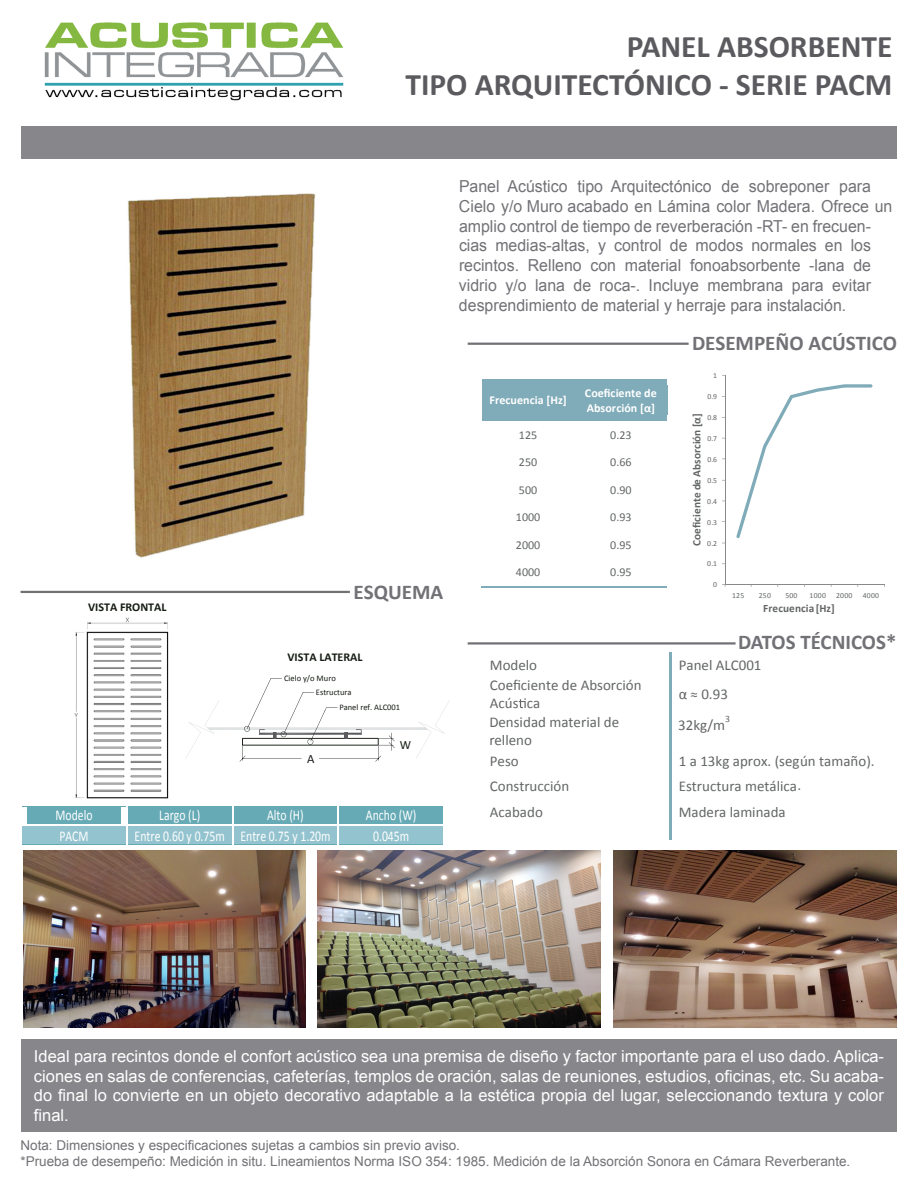
<style>
.page{position:relative;width:918px;height:1188px;background:#fff}
.page>*{position:absolute;margin:0;border:0;box-sizing:border-box;transform-origin:0 0}
.t1{font:700 31.5px/37.8px "Calibri";color:#5b5b5f;text-align:right}
.t2{font:700 21px "Calibri";color:#727176}
.t3{font:16.5px/19.8px "Arial";color:#727176;scale:.96 1}
.t4{font:16.5px/19.8px "Arial";color:#fff;text-align:justify}
.t5{font:15px/18.3px "Calibri";color:#646666}
.t6{font:15px "Calibri";color:#fff;scale:.79 1}
.t7{font:13.5px/16.2px "Arial";color:#727176}
.t8{font:12.75px "Calibri";color:#161c14}
.t9{font:12px "Calibri";color:#646666}
.t10{font:700 12px/14.9px "Calibri";letter-spacing:.005em;color:#fff}
.t11{font:700 12px "Calibri";color:#161c14}
.t12{font:700 11.25px "Calibri";color:#646666}
.t13{font:9.75px "Calibri";color:#646666}
.t14{font:8.55px/13.5px "Calibri";color:#161c14}
.t15{font:7.65px "Calibri";letter-spacing:.03em;color:#646666}
</style>
<div class="page">
<div style="left:21px;top:1040px;width:876px;height:92px;background:#87868a"></div>
<div style="left:22px;top:127px;width:875px;height:32px;background:#87868a"></div>
<hr style="left:21px;top:591px;width:329px;height:2px;background:#727176">
<svg style="left:247px;top:678px;width:24px;height:51px"></svg>
<svg style="left:283px;top:692px;width:20px;height:43px"></svg>
<svg style="left:185px;top:700px;width:265px;height:62px"></svg>
<div style="left:28px;top:806px;width:93px;height:19px;background:#66aab6"></div>
<div style="left:128px;top:806px;width:5px;height:19px;background:#66aab6"></div>
<div style="left:226px;top:806px;width:6px;height:19px;background:#66aab6"></div>
<div style="left:133px;top:806px;width:93px;height:19px;background:#66aab6"></div>
<div style="left:234px;top:806px;width:5px;height:19px;background:#66aab6"></div>
<div style="left:332px;top:806px;width:6px;height:19px;background:#66aab6"></div>
<div style="left:239px;top:806px;width:93px;height:19px;background:#66aab6"></div>
<div style="left:339px;top:806px;width:6px;height:19px;background:#66aab6"></div>
<div style="left:438px;top:806px;width:5px;height:19px;background:#66aab6"></div>
<div style="left:345px;top:806px;width:93px;height:19px;background:#66aab6"></div>
<hr style="left:22px;top:806px;width:104px;height:1px;background:#66aab6">
<hr style="left:21px;top:824px;width:106px;height:1px;background:#66aab6">
<div style="left:22px;top:827px;width:6px;height:18px;background:#93c3ce"></div>
<div style="left:121px;top:827px;width:5px;height:18px;background:#93c3ce"></div>
<div style="left:28px;top:827px;width:93px;height:18px;background:#93c3ce"></div>
<div style="left:128px;top:827px;width:5px;height:18px;background:#93c3ce"></div>
<div style="left:226px;top:827px;width:6px;height:18px;background:#93c3ce"></div>
<div style="left:133px;top:827px;width:93px;height:18px;background:#93c3ce"></div>
<div style="left:234px;top:827px;width:5px;height:18px;background:#93c3ce"></div>
<div style="left:332px;top:827px;width:6px;height:18px;background:#93c3ce"></div>
<div style="left:239px;top:827px;width:93px;height:18px;background:#93c3ce"></div>
<div style="left:339px;top:827px;width:6px;height:18px;background:#93c3ce"></div>
<div style="left:438px;top:827px;width:5px;height:18px;background:#93c3ce"></div>
<div style="left:345px;top:827px;width:93px;height:18px;background:#93c3ce"></div>
<hr style="left:468px;top:642px;width:268px;height:3px;background:#727176">
<hr style="left:670px;top:653px;width:2px;height:25px;background:#80abb9">
<svg style="left:519px;top:698px;width:7px;height:10px"></svg>
<hr style="left:670px;top:678px;width:2px;height:55px;background:#80abb9">
<hr style="left:670px;top:733px;width:2px;height:56px;background:#80abb9">
<hr style="left:670px;top:789px;width:2px;height:25px;background:#80abb9">
<hr style="left:670px;top:814px;width:2px;height:26px;background:#80abb9">
<div style="left:482px;top:381px;width:93px;height:12px;background:#80abb9"></div>
<hr style="left:482px;top:393px;width:4px;height:15px;background:#80abb9">
<div style="left:570px;top:393px;width:5px;height:15px;background:#80abb9"></div>
<div style="left:482px;top:408px;width:93px;height:11px;background:#80abb9"></div>
<div style="left:486px;top:393px;width:84px;height:15px;background:#80abb9"></div>
<hr style="left:575px;top:381px;width:92px;height:4px;background:#80abb9">
<hr style="left:575px;top:385px;width:4px;height:30px;background:#80abb9">
<hr style="left:663px;top:385px;width:4px;height:30px;background:#80abb9">
<hr style="left:575px;top:415px;width:92px;height:4px;background:#80abb9">
<div style="left:579px;top:385px;width:84px;height:15px;background:#80abb9"></div>
<div style="left:579px;top:400px;width:84px;height:15px;background:#80abb9"></div>
<hr style="left:482px;top:380px;width:93px;height:1px;background:#80abb9">
<hr style="left:576px;top:380px;width:91px;height:1px;background:#80abb9">
<hr style="left:482px;top:419px;width:93px;height:2px;background:#80abb9">
<hr style="left:576px;top:419px;width:91px;height:2px;background:#80abb9">
<hr style="left:481px;top:586px;width:94px;height:2px;background:#80abb9">
<hr style="left:576px;top:586px;width:91px;height:2px;background:#80abb9">
<hr style="left:468px;top:343px;width:221px;height:2px;background:#727176">
<hr style="left:725px;top:375px;width:1px;height:210px;background:#88898b">
<hr style="left:725px;top:584px;width:159px;height:1px;background:#88898b">
<svg style="left:736px;top:384px;width:137px;height:154px"></svg>
<img style="left:74px;top:617px;width:95px;height:182px">
<img style="left:128px;top:193px;width:188px;height:365px">
<img style="left:44px;top:22px;width:300px;height:79px">
<img style="left:23px;top:850px;width:283px;height:177px">
<img style="left:318px;top:850px;width:282px;height:177px">
<img style="left:614px;top:850px;width:283px;height:177px">
<h1 class="t1" style="left:406px;top:28px;width:488px">PANEL ABSORBENTE<br>TIPO ARQUITECTÓNICO - SERIE PACM</h1>
<p class="t3" style="left:459px;top:176px;width:453px">Panel Acústico tipo Arquitectónico de sobreponer para Cielo y/o Muro acabado en Lámina color Madera. Ofrece un amplio control de tiempo de reverberación -RT- en frecuen&shy;cias medias-altas, y control de modos normales en los recintos. Relleno con material fonoabsorbente -lana de vidrio y/o lana de roca-. Incluye membrana para evitar desprendimiento de material y herraje para instalación.</p>
<p class="t2" style="left:692px;top:330px;width:207px">DESEMPEÑO ACÚSTICO</p>
<p class="t11" style="left:88px;top:599px;width:80px">VISTA FRONTAL</p>
<p class="t2" style="left:354px;top:578px;width:91px">ESQUEMA</p>
<p class="t11" style="left:287px;top:649px;width:77px">VISTA LATERAL</p>
<p class="t14" style="left:316px;top:672px;width:37px;text-indent:-32px">Cielo y/o Muro<br>Estructura</p>
<p class="t14" style="left:339px;top:701px;width:62px">Panel ref. ALC001</p>
<p class="t8" style="left:307px;top:750px;width:9px">A</p>
<p class="t8" style="left:400px;top:737px;width:13px">W</p>
<p class="t6" style="left:55px;top:806px;width:48px">Modelo</p>
<p class="t6" style="left:159px;top:806px;width:54px">Largo (L)</p>
<p class="t6" style="left:267px;top:806px;width:48px">Alto (H)</p>
<p class="t6" style="left:366px;top:806px;width:66px">Ancho (W)</p>
<p class="t6" style="left:59px;top:826px;width:38px">PACM</p>
<p class="t6" style="left:135px;top:826px;width:250px">Entre 0.60 y 0.75m Entre 0.75 y 1.20m</p>
<p class="t6" style="left:373px;top:826px;width:47px">0.045m</p>
<p class="t10" style="left:490px;top:393px;width:79px">Frecuencia [Hz]</p>
<p class="t10" style="left:585px;top:386px;width:73px">Coeficiente de<br>Absorción [α]</p>
<p class="t9" style="left:519px;top:427px;width:20px">125</p>
<p class="t9" style="left:610px;top:427px;width:23px">0.23</p>
<p class="t9" style="left:519px;top:455px;width:20px">250</p>
<p class="t9" style="left:610px;top:455px;width:23px">0.66</p>
<p class="t9" style="left:519px;top:482px;width:20px">500</p>
<p class="t9" style="left:610px;top:482px;width:23px">0.90</p>
<p class="t9" style="left:516px;top:510px;width:26px">1000</p>
<p class="t9" style="left:610px;top:510px;width:23px">0.93</p>
<p class="t9" style="left:516px;top:537px;width:26px">2000</p>
<p class="t9" style="left:610px;top:537px;width:23px">0.95</p>
<p class="t9" style="left:516px;top:565px;width:26px">4000</p>
<p class="t9" style="left:610px;top:565px;width:23px">0.95</p>
<p class="t15" style="left:713px;top:371px;width:5px">1</p>
<p class="t15" style="left:707px;top:392px;width:11px">0.9</p>
<p class="t12" style="left:690px;top:546px;width:134px;rotate:-90deg">Coeficiente de Absorción [α]</p>
<p class="t15" style="left:707px;top:413px;width:11px">0.8</p>
<p class="t15" style="left:707px;top:434px;width:11px">0.7</p>
<p class="t15" style="left:707px;top:454px;width:11px">0.6</p>
<p class="t15" style="left:707px;top:475px;width:11px">0.5</p>
<p class="t15" style="left:707px;top:496px;width:11px">0.4</p>
<p class="t15" style="left:707px;top:517px;width:11px">0.3</p>
<p class="t15" style="left:707px;top:538px;width:11px">0.2</p>
<p class="t15" style="left:707px;top:559px;width:11px">0.1</p>
<p class="t15" style="left:713px;top:580px;width:5px">0</p>
<p class="t15" style="left:732px;top:590px;width:14px">125</p>
<p class="t15" style="left:759px;top:590px;width:14px">250</p>
<p class="t15" style="left:785px;top:590px;width:14px">500</p>
<p class="t15" style="left:810px;top:590px;width:18px">1000</p>
<p class="t15" style="left:836px;top:590px;width:18px">2000</p>
<p class="t15" style="left:863px;top:590px;width:18px">4000</p>
<p class="t12" style="left:763px;top:601px;width:73px">Frecuencia [Hz]</p>
<p class="t2" style="left:738px;top:629px;width:160px">DATOS TÉCNICOS*</p>
<p class="t5" style="left:490px;top:656px;width:49px">Modelo</p>
<p class="t5" style="left:679px;top:656px;width:84px">Panel ALC001</p>
<p class="t5" style="left:490px;top:676px;width:153px">Coeficiente de Absorción<br>Acús ca</p>
<p class="t5" style="left:679px;top:685px;width:51px">α ≈ 0.93</p>
<p class="t5" style="left:489px;top:713px;width:131px">Densidad material de relleno</p>
<p class="t5" style="left:678px;top:716px;width:48px">32kg/m</p>
<p class="t13" style="left:725px;top:713px;width:6px">3</p>
<p class="t5" style="left:490px;top:752px;width:30px">Peso</p>
<p class="t5" style="left:679px;top:752px;width:197px">1 a 13kg aprox. (según tamaño).</p>
<p class="t5" style="left:490px;top:777px;width:81px">Construcción</p>
<p class="t5" style="left:679px;top:777px;width:124px">Estructura metálica.</p>
<p class="t5" style="left:490px;top:803px;width:55px">Acabado</p>
<p class="t5" style="left:679px;top:803px;width:108px">Madera laminada</p>
<p class="t4" style="left:34px;top:1046px;width:852px">Ideal para recintos donde el confort acústico sea una premisa de diseño y factor importante para el uso dado. Aplica&shy;ciones en salas de conferencias, cafeterías, templos de oración, salas de reuniones, estudios, oficinas, etc. Su acaba&shy;do final lo convierte en un objeto decorativo adaptable a la estética propia del lugar, seleccionando textura y color final.</p>
<p class="t7" style="left:20px;top:1138px;width:831px">Nota: Dimensiones y especificaciones sujetas a cambios sin previo aviso.<br>*Prueba de desempeño: Medición in situ. Lineamientos Norma ISO 354: 1985. Medición de la Absorción Sonora en Cámara Reverberante.</p>
</div>
